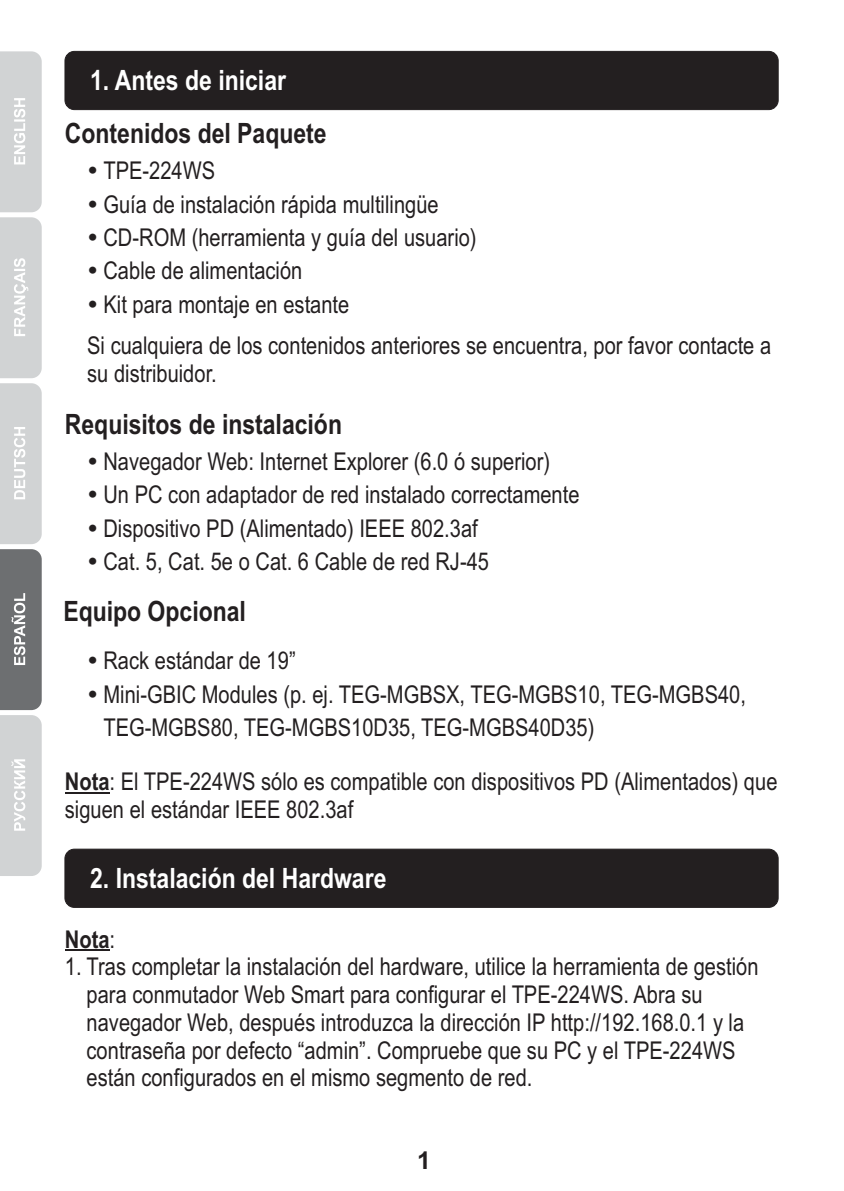
<style>
.page{position:relative;width:844px;height:1191px;background:#fff}
.page>*{position:absolute;margin:0;border:0;box-sizing:border-box;transform-origin:0 0}
.t1{font:700 28px "Arial Narrow";color:#231f20}
.t2{font:700 28px "Arial Narrow";color:#fff}
.t3{font:24.5px/33.2px "Arial Narrow";color:#231f20}
.t4{font:700 24.5px "Arial Narrow";color:#231f20}
.t5{font:700 24.5px "Arial";color:#231f20}
.s1{font-weight:700}
.s2{font-weight:400}
</style>
<div class="page">
<svg style="left:0;top:51px;width:42px;height:825px;background:#c2c4c5"></svg>
<div style="left:65px;top:51px;width:713px;height:59px;background:#231f20;border-radius:9px"></div>
<div style="left:65px;top:51px;width:713px;height:59px;border:1px solid #231f20;border-radius:9px"></div>
<hr style="left:65px;top:792px;width:45px;height:1px;background:#231f20">
<div style="left:65px;top:848px;width:713px;height:59px;background:#231f20;border:1px solid #231f20;border-radius:9px"></div>
<hr style="left:65px;top:949px;width:45px;height:1px;background:#231f20">
<p class="t2" style="left:90px;top:70px;width:197px">1. Antes de iniciar</p>
<p class="t1" style="left:65px;top:123px;width:263px">Contenidos del Paquete</p>
<p class="t3" style="left:103px;top:156px;width:374px">TPE-224WS<br>Guía de instalación rápida multilingüe<br>CD-ROM (herramienta y guía del usuario)<br>Cable de alimentación<br>Kit para montaje en estante</p>
<p class="t3" style="left:87px;top:333px;width:685px;line-height:27.7px">Si cualquiera de los contenidos anteriores se encuentra, por favor contacte a su distribuidor.</p>
<p class="t1" style="left:65px;top:414px;width:278px">Requisitos de instalación</p>
<p class="t3" style="left:103px;top:447px;width:477px">Navegador Web: Internet Explorer (6.0 ó superior)<br>Un PC con adaptador de red instalado correctamente Dispositivo PD (Alimentado) IEEE 802.3af<br>Cat. 5, Cat. 5e o Cat. 6 Cable de red RJ-45</p>
<p class="t1" style="left:63px;top:601px;width:184px">Equipo Opcional</p>
<p class="t3" style="left:103px;top:646px;width:644px">Rack estándar de 19”<br>Mini-GBIC Modules (p. ej. TEG-MGBSX, TEG-MGBS10, TEG-MGBS40,<br>TEG-MGBS80, TEG-MGBS10D35, TEG-MGBS40D35)</p>
<p class="t3" style="left:65px;top:769px;width:714px;line-height:27.7px"><span class="s1">Nota</span>: El TPE-224WS sólo es compatible con dispositivos PD (Alimentados) que siguen el estándar IEEE 802.3af</p>
<p class="t2" style="left:90px;top:868px;width:298px">2. Instalación del Hardware</p>
<p class="t4" style="left:65px;top:929px;width:52px">Nota<span class="s2">:</span></p>
<p class="t3" style="left:87px;top:955px;width:673px;line-height:27.7px;text-indent:-22px">1. Tras completar la instalación del hardware, utilice la herramienta de gestión para conmutador Web Smart para configurar el TPE-224WS. Abra su navegador Web, después introduzca la dirección IP http://192.168.0.1 y la contraseña por defecto “admin”. Compruebe que su PC y el TPE-224WS están configurados en el mismo segmento de red.</p>
<p class="t5" style="left:417px;top:1151px;width:15px">1</p>
</div>
